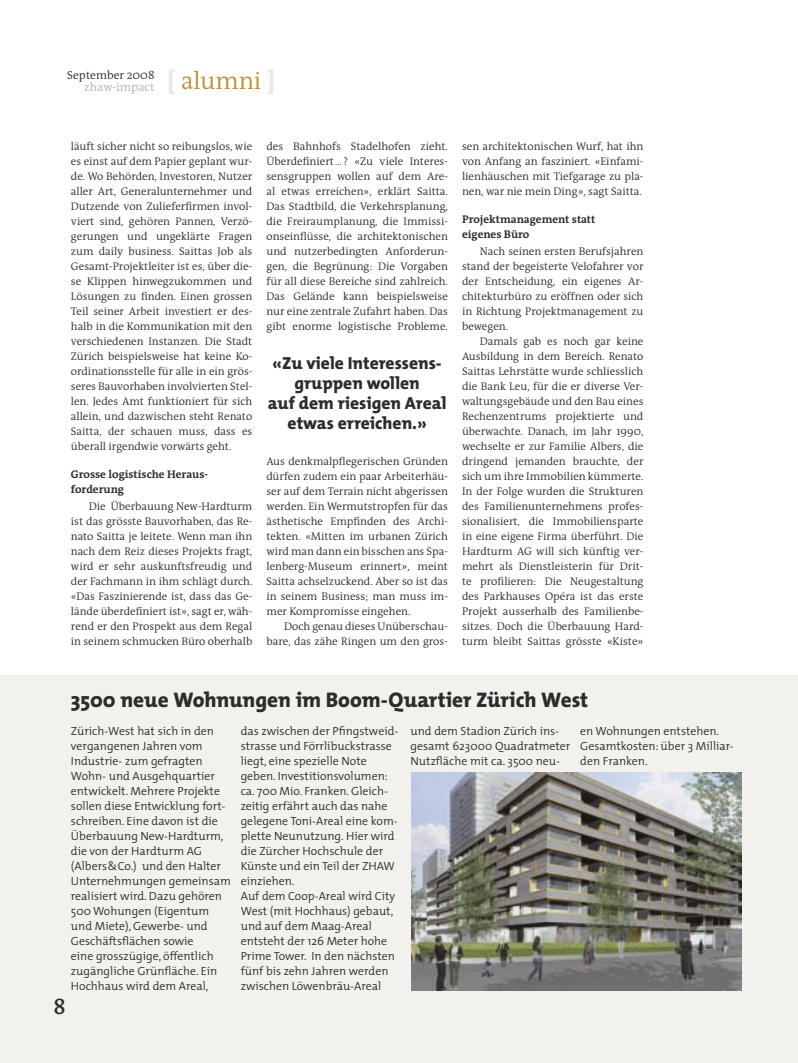
<style>
.page{position:relative;width:798px;height:1063px;background:#fff}
.page>*{position:absolute;margin:0;border:0;box-sizing:border-box;transform-origin:0 0}
.t1{font:24.75px "The Antiqua B4 Semi Light OV SRCKYB";color:#bc913b}
.t2{font:22.5px "The Antiqua B6 c Semi Bold Caps OV RRCKYB";color:#2b2b2a}
.t3{font:21.25px "The Mix Extra Bold Plain OV TRCKYB";letter-spacing:-.005em;color:#2d2c2b}
.t4{font:17.5px/20px "The Mix Extra Bold Plain OV TRCKYB";color:#2d2c2b;text-align:center}
.t5{font:12.12px "The Antiqua B4 Semi Light OV SRCKYB";color:#b3b3b3}
.t6{font:11.88px/15px "The Mix Semi Light Plain OV URCKYB";color:#2d2c2b}
.t7{font:11.62px "The Antiqua B4 Semi Light OV SRCKYB";color:#2d2c2b}
.t8{font:11.12px/15px "The Antiqua B4 Semi Light OV SRCKYB";color:#2d2c2b;text-align:justify}
.t9{font:11.12px/15px "The Antiqua B7 Bold OV NRCKYB";color:#2d2c2b}
.s1{font-family:"The Mix Extra Bold Plain OV TRCKYB";color:#e9e8e2}
</style>
<div class="page">
<div style="left:0;top:675px;width:797px;height:388px;background:#f2f1ee"></div>
<div style="left:55px;top:999px;width:11px;height:15px;background:#f2f1ee"></div>
<img style="left:411px;top:772px;width:330px;height:218px">
<p class="t7" style="left:67px;top:68px;width:89px">September 2008</p>
<p class="t5" style="left:84px;top:80px;width:72px">zhaw-impact</p>
<h1 class="t1" style="left:167px;top:66px;width:109px"><span class="s1">[</span> alumni <span class="s1">]</span></h1>
<p class="t8" style="left:71px;top:139px;width:183px">läuft sicher nicht so reibungslos, wie es einst auf dem Papier geplant wur&shy;de. Wo Behörden, Investoren, Nutzer aller Art, Generalunternehmer und Dutzende von Zulieferfirmen invol&shy;viert sind, gehören Pannen, Verzö&shy;gerungen und ungeklärte Fragen zum daily business. Saittas Job als Gesamt-Projektleiter ist es, über die&shy;se Klippen hinwegzukommen und Lösungen zu finden. Einen grossen Teil seiner Arbeit investiert er des&shy;halb in die Kommunikation mit den verschiedenen Instanzen. Die Stadt Zürich beispielsweise hat keine Ko&shy;ordinationsstelle für alle in ein grös&shy;seres Bauvorhaben involvierten Stel&shy;len. Jedes Amt funktioniert für sich allein, und dazwischen steht Renato Saitta, der schauen muss, dass es überall irgendwie vorwärts geht.</p>
<p class="t9" style="left:71px;top:467px;width:138px">Grosse logistische Heraus&shy;forderung</p>
<p class="t8" style="left:71px;top:499px;width:183px;text-indent:18px">Die Überbauung New-Hardturm ist das grösste Bauvorhaben, das Re&shy;nato Saitta je leitete. Wenn man ihn nach dem Reiz dieses Projekts fragt, wird er sehr auskunftsfreudig und der Fachmann in ihm schlägt durch. «Das Faszinierende ist, dass das Ge&shy;lände überdefiniert ist», sagt er, wäh&shy;rend er den Prospekt aus dem Regal in seinem schmucken Büro oberhalb</p>
<p class="t8" style="left:266px;top:139px;width:183px">des Bahnhofs Stadelhofen zieht.<br>Überdefiniert…? «Zu viele Interes&shy;sensgruppen wollen auf dem Are&shy;al etwas erreichen», erklärt Saitta.<br>Das Stadtbild, die Verkehrsplanung, die Freiraumplanung, die Immissi&shy;onseinflüsse, die architektonischen und nutzerbedingten Anforderun&shy;gen, die Begrünung: Die Vorgaben für all diese Bereiche sind zahlreich.<br>Das Gelände kann beispielsweise nur eine zentrale Zufahrt haben. Das gibt enorme logistische Probleme.</p>
<h3 class="t4" style="left:268px;top:353px;width:180px">«Zu viele Interessens&shy;gruppen wollen<br>auf dem riesigen Areal etwas erreichen.»</h3>
<p class="t8" style="left:266px;top:454px;width:183px">Aus denkmalpflegerischen Gründen dürfen zudem ein paar Arbeiterhäu&shy;ser auf dem Terrain nicht abgerissen werden. Ein Wermutstropfen für das ästhetische Empfinden des Archi&shy;tekten. «Mitten im urbanen Zürich wird man dann ein bisschen ans Spa&shy;lenberg-Museum erinnert», meint Saitta achselzuckend. Aber so ist das in seinem Business; man muss im&shy;mer Kompromisse eingehen.</p>
<p class="t8" style="left:266px;top:619px;width:183px;text-align:right">Doch genau dieses Unüberschau&shy;bare, das zähe Ringen um den gros-</p>
<p class="t8" style="left:462px;top:139px;width:183px">sen architektonischen Wurf, hat ihn von Anfang an fasziniert. «Einfami&shy;lienhäuschen mit Tiefgarage zu pla&shy;nen, war nie mein Ding», sagt Saitta.</p>
<p class="t9" style="left:462px;top:212px;width:135px">Projektmanagement statt eigenes Büro</p>
<p class="t8" style="left:462px;top:244px;width:183px;text-indent:18px">Nach seinen ersten Berufsjahren stand der begeisterte Velofahrer vor der Entscheidung, ein eigenes Ar&shy;chitekturbüro zu eröffnen oder sich in Richtung Projektmanagement zu bewegen.</p>
<p class="t8" style="left:462px;top:334px;width:183px;text-indent:18px">Damals gab es noch gar keine Ausbildung in dem Bereich. Renato Saittas Lehrstätte wurde schliesslich die Bank Leu, für die er diverse Ver&shy;waltungsgebäude und den Bau eines Rechenzentrums projektierte und überwachte. Danach, im Jahr 1990, wechselte er zur Familie Albers, die dringend jemanden brauchte, der sich um ihre Immobilien kümmerte.<br>In der Folge wurden die Strukturen des Familienunternehmens profes&shy;sionalisiert, die Immobiliensparte in eine eigene Firma überführt. Die Hardturm AG will sich künftig ver&shy;mehrt als Dienstleisterin für Drit&shy;te profilieren: Die Neugestaltung des Parkhauses Opéra ist das erste Projekt ausserhalb des Familienbe&shy;sitzes. Doch die Überbauung Hard&shy;turm bleibt Saittas grösste «Kiste»</p>
<h3 class="t3" style="left:71px;top:687px;width:518px">3500 neue Wohnungen im Boom-Quartier Zürich West</h3>
<p class="t6" style="left:71px;top:723px;width:161px">Zürich-West hat sich in den vergangenen Jahren vom<br>Industrie- zum gefragten<br>Wohn- und Ausgehquartier entwickelt. Mehrere Projekte sollen diese Entwicklung fort&shy;schreiben. Eine davon ist die<br>Überbauung New-Hardturm, die von der Hardturm AG (Albers&amp;Co.) und den Halter<br>Unternehmungen gemeinsam realisiert wird. Dazu gehören<br>500 Wohungen (Eigentum und Miete), Gewerbe- und<br>Geschäftsflächen sowie<br>eine grosszügige, öffentlich zugängliche Grünfläche. Ein<br>Hochhaus wird dem Areal,</p>
<p class="t6" style="left:241px;top:723px;width:159px">das zwischen der Pfingstweid&shy;strasse und Förrlibuckstrasse liegt, eine spezielle Note geben. Investitionsvolumen: ca. 700 Mio. Franken. Gleich&shy;zeitig erfährt auch das nahe gelegene Toni-Areal eine kom&shy;plette Neunutzung. Hier wird die Zürcher Hochschule der<br>Künste und ein Teil der ZHAW einziehen.<br>Auf dem Coop-Areal wird City<br>West (mit Hochhaus) gebaut, und auf dem Maag-Areal entsteht der 126 Meter hohe<br>Prime Tower. In den nächsten fünf bis zehn Jahren werden zwischen Löwenbräu-Areal</p>
<p class="t6" style="left:410px;top:723px;width:161px">und dem Stadion Zürich ins&shy;gesamt 623000 Quadratmeter<br>Nutzfläche mit ca. 3500 neu-</p>
<p class="t6" style="left:580px;top:723px;width:155px">en Wohnungen entstehen.<br>Gesamtkosten: über 3 Milliar&shy;den Franken.</p>
<h2 class="t2" style="left:54px;top:995px;width:13px">8</h2>
</div>
